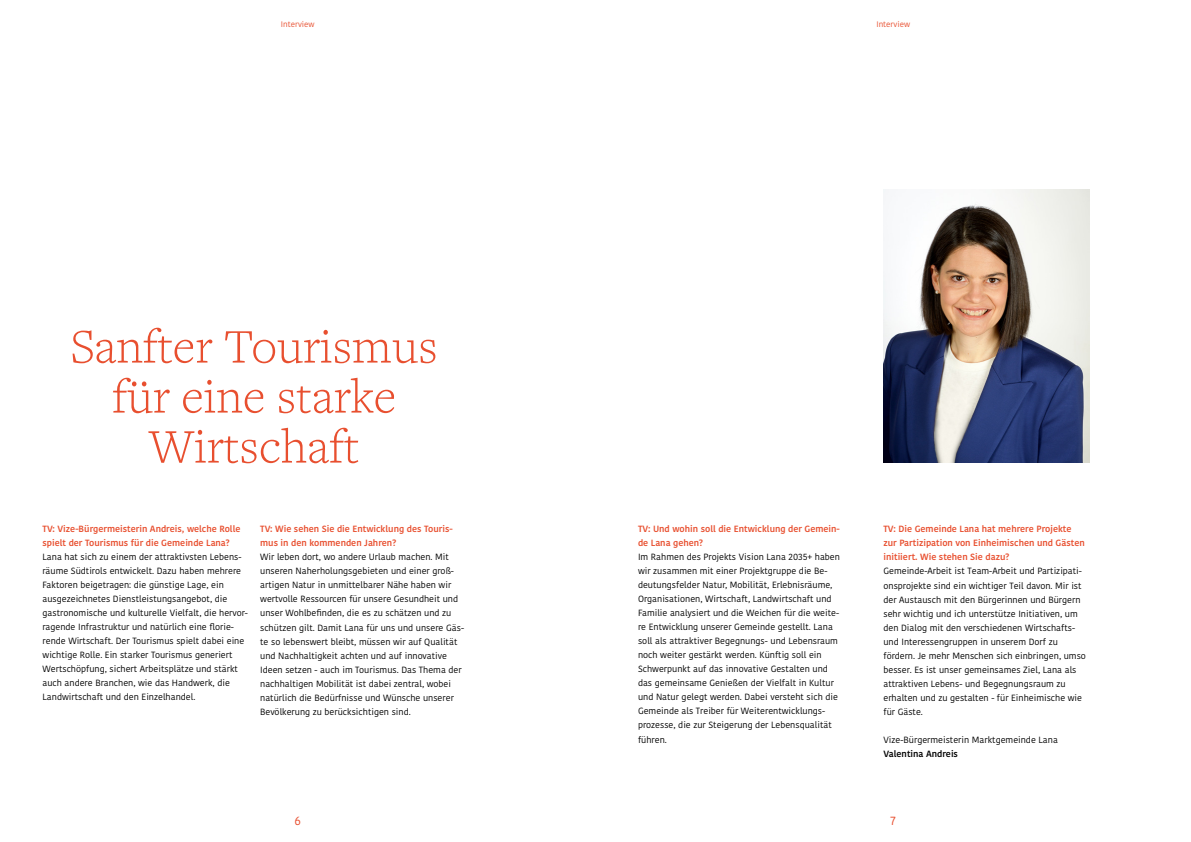
<style>
.page{position:relative;width:1191px;height:842px;background:#fff}
.page>*{position:absolute;margin:0;border:0;box-sizing:border-box;transform-origin:0 0}
.t1{font:300 50px/50px "Freight Text Pro";color:#e84f2f;text-align:center}
.t2{font:12px "Kohinoor Bangla";color:#e84f2f}
.t3{font:9px/14px "Kohinoor Devanagari";color:#000}
.t4{font:600 9px/14px "Kohinoor Devanagari";color:#e84f2f}
.t5{font:600 9px "Kohinoor Devanagari";color:#000}
.t6{font:8px "Kohinoor Devanagari";color:#e84f2f}
</style>
<div class="page">
<img style="left:883px;top:189px;width:206px;height:274px">
<p class="t6" style="left:281px;top:20px;width:35px">Interview</p>
<p class="t6" style="left:876px;top:20px;width:35px">Interview</p>
<h1 class="t1" style="left:71px;top:320px;width:368px">Sanfter Tourismus für eine starke<br>Wirtschaft</h1>
<p class="t4" style="left:43px;top:522px;width:199px">TV: Vize-Bürgermeisterin Andreis, welche Rolle spielt der Tourismus für die Gemeinde Lana?</p>
<p class="t3" style="left:43px;top:550px;width:207px">Lana hat sich zu einem der attraktivsten Lebens&shy;räume Südtirols entwickelt. Dazu haben mehrere Faktoren beigetragen: die günstige Lage, ein ausgezeichnetes Dienstleistungsangebot, die gastronomische und kulturelle Vielfalt, die hervor&shy;ragende Infrastruktur und natürlich eine florie&shy;rende Wirtschaft. Der Tourismus spielt dabei eine wichtige Rolle. Ein starker Tourismus generiert Wertschöpfung, sichert Arbeitsplätze und stärkt auch andere Branchen, wie das Handwerk, die Landwirtschaft und den Einzelhandel.</p>
<p class="t4" style="left:260px;top:522px;width:194px">TV: Wie sehen Sie die Entwicklung des Touris&shy;mus in den kommenden Jahren?</p>
<p class="t3" style="left:260px;top:550px;width:205px">Wir leben dort, wo andere Urlaub machen. Mit unseren Naherholungsgebieten und einer groß&shy;artigen Natur in unmittelbarer Nähe haben wir wertvolle Ressourcen für unsere Gesundheit und unser Wohlbefinden, die es zu schätzen und zu schützen gilt. Damit Lana für uns und unsere Gäs&shy;te so lebenswert bleibt, müssen wir auf Qualität und Nachhaltigkeit achten und auf innovative Ideen setzen - auch im Tourismus. Das Thema der nachhaltigen Mobilität ist dabei zentral, wobei natürlich die Bedürfnisse und Wünsche unserer Bevölkerung zu berücksichtigen sind.</p>
<p class="t4" style="left:638px;top:522px;width:203px">TV: Und wohin soll die Entwicklung der Gemein&shy;de Lana gehen?</p>
<p class="t3" style="left:638px;top:550px;width:203px">Im Rahmen des Projekts Vision Lana 2035+ haben wir zusammen mit einer Projektgruppe die Be&shy;deutungsfelder Natur, Mobilität, Erlebnisräume, Organisationen, Wirtschaft, Landwirtschaft und Familie analysiert und die Weichen für die weite&shy;re Entwicklung unserer Gemeinde gestellt. Lana soll als attraktiver Begegnungs- und Lebensraum noch weiter gestärkt werden. Künftig soll ein Schwerpunkt auf das innovative Gestalten und das gemeinsame Genießen der Vielfalt in Kultur und Natur gelegt werden. Dabei versteht sich die Gemeinde als Treiber für Weiterentwicklungs&shy;prozesse, die zur Steigerung der Lebensqualität führen.</p>
<p class="t4" style="left:883px;top:522px;width:203px">TV: Die Gemeinde Lana hat mehrere Projekte zur Partizipation von Einheimischen und Gästen initiiert. Wie stehen Sie dazu?</p>
<p class="t3" style="left:883px;top:564px;width:204px">Gemeinde-Arbeit ist Team-Arbeit und Partizipati&shy;onsprojekte sind ein wichtiger Teil davon. Mir ist der Austausch mit den Bürgerinnen und Bürgern sehr wichtig und ich unterstütze Initiativen, um den Dialog mit den verschiedenen Wirtschafts&shy;und Interessengruppen in unserem Dorf zu fördern. Je mehr Menschen sich einbringen, umso besser. Es ist unser gemeinsames Ziel, Lana als attraktiven Lebens- und Begegnungsraum zu erhalten und zu gestalten - für Einheimische wie für Gäste.</p>
<p class="t3" style="left:883px;top:732px;width:176px">Vize-Bürgermeisterin Marktgemeinde Lana</p>
<p class="t5" style="left:883px;top:748px;width:76px">Valentina Andreis</p>
<h2 class="t2" style="left:294px;top:812px;width:8px">6</h2>
<h2 class="t2" style="left:890px;top:812px;width:7px">7</h2>
</div>
